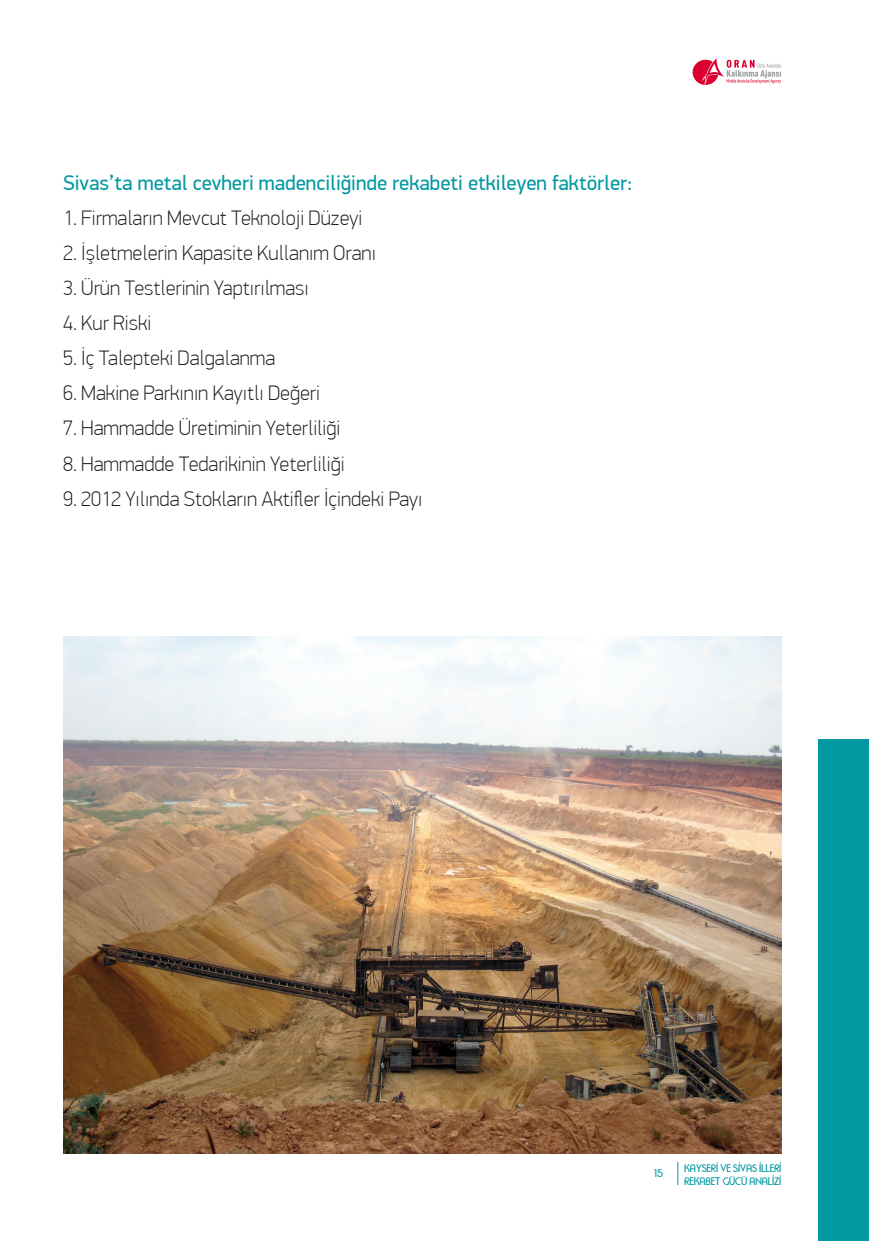
<style>
.page{position:relative;width:869px;height:1241px;background:#fff}
.page>*{position:absolute;margin:0;border:0;box-sizing:border-box;transform-origin:0 0}
.t1{font:100 21px "PF Din Display Pro";color:#1a171c}
.t2{font:21px "PF Din Display Pro";color:#0098a1}
.t3{font:11.03px/13.1px "Rondalo";letter-spacing:-.01em;color:#0098a1}
</style>
<div class="page">
<svg style="left:677px;top:1162px;width:1px;height:22px"></svg>
<svg style="left:692px;top:58px;width:88px;height:27px"></svg>
<img style="left:63px;top:636px;width:717px;height:516px">
<div style="left:817px;top:739px;width:51px;height:501px;background:#0098a1"></div>
<p class="t2" style="left:63px;top:170px;width:570px">Sivas’ta metal cevheri madenciliğinde rekabeti etkileyen faktörler:</p>
<p class="t1" style="left:63px;top:205px;width:301px">1. Firmaların Mevcut Teknoloji Düzeyi</p>
<p class="t1" style="left:63px;top:240px;width:314px">2. İşletmelerin Kapasite Kullanım Oranı</p>
<p class="t1" style="left:63px;top:276px;width:247px">3. Ürün Testlerinin Yaptırılması</p>
<p class="t1" style="left:63px;top:311px;width:90px">4. Kur Riski</p>
<p class="t1" style="left:63px;top:346px;width:213px">5. İç Talepteki Dalgalanma</p>
<p class="t1" style="left:63px;top:381px;width:258px">6. Makine Parkının Kayıtlı Değeri</p>
<p class="t1" style="left:63px;top:416px;width:279px">7. Hammadde Üretiminin Yeterliliği</p>
<p class="t1" style="left:63px;top:451px;width:283px">8. Hammadde Tedarikinin Yeterliliği</p>
<p class="t1" style="left:63px;top:486px;width:361px">9. 2012 Yılında Stokların Aktifler İçindeki Payı</p>
<p class="t3" style="left:654px;top:1166px;width:10px">15</p>
<p class="t3" style="left:684px;top:1161px;width:99px">KAYSERI VE SIVAS ILLERI<br>REKABET GÜCÜ ANALIZI</p>
</div>
